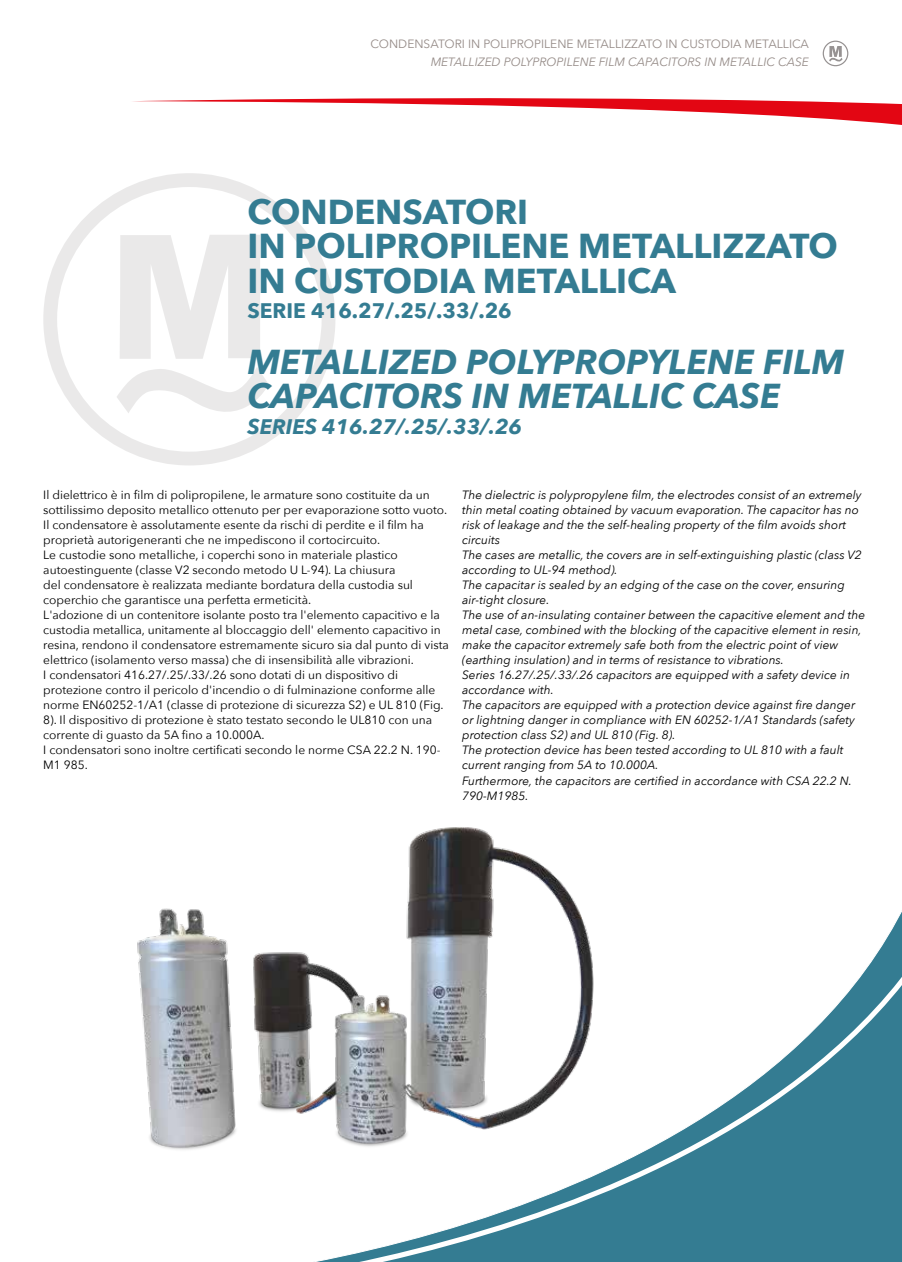
<style>
.page{position:relative;width:902px;height:1262px;background:#fff}
.page>*{position:absolute;margin:0;border:0;box-sizing:border-box;transform-origin:0 0}
.t1{font:700 34.5px/34.5px "Avenir Next";color:#347c92}
.t2{font:italic 700 34.5px/34.5px "Avenir Next";color:#347c92}
.t3{font:italic 700 21px "Avenir Next";color:#347c92}
.t4{font:700 21px "Avenir Next";color:#347c92}
.t5{font:12px/15px "Avenir Next";color:#000}
.t6{font:italic 12px/15px "Avenir Next";color:#000}
.t7{font:12px "Avenir Next";color:#958b87}
.t8{font:italic 12px "Avenir Next";color:#958b87}
</style>
<div class="page">
<svg style="left:133px;top:98px;width:769px;height:27px"></svg>
<svg style="left:823px;top:41px;width:25px;height:25px"></svg>
<svg style="left:43px;top:173px;width:292px;height:292px"></svg>
<svg style="left:120px;top:235px;width:140px;height:124px"></svg>
<svg style="left:116px;top:366px;width:153px;height:49px"></svg>
<svg style="left:319px;top:912px;width:583px;height:349px"></svg>
<img style="left:137px;top:827px;width:498px;height:399px">
<p class="t7" style="left:370px;top:34px;width:440px">CONDENSATORI IN POLIPROPILENE METALLIZZATO IN CUSTODIA METALLICA</p>
<p class="t8" style="left:431px;top:52px;width:380px">METALLIZED POLYPROPILENE FILM CAPACITORS IN METALLIC CASE</p>
<h1 class="t1" style="left:247px;top:194px;width:592px">CONDENSATORI<br>IN POLIPROPILENE METALLIZZATO<br>IN CUSTODIA METALLICA</h1>
<h2 class="t4" style="left:247px;top:292px;width:266px">SERIE 416.27/.25/.33/.26</h2>
<h1 class="t2" style="left:247px;top:344px;width:598px">METALLIZED POLYPROPYLENE FILM<br>CAPACITORS IN METALLIC CASE</h1>
<h2 class="t3" style="left:247px;top:408px;width:276px">SERIES 416.27/.25/.33/.26</h2>
<p class="t5" style="left:43px;top:487px;width:407px">Il dielettrico è in film di polipropilene, le armature sono costituite da un sottilissimo deposito metallico ottenuto per per evaporazione sotto vuoto.<br>Il condensatore è assolutamente esente da rischi di perdite e il film ha proprietà autorigeneranti che ne impediscono il cortocircuito.<br>Le custodie sono metalliche, i coperchi sono in materiale plastico autoestinguente (classe V2 secondo metodo U L-94). La chiusura<br>del condensatore è realizzata mediante bordatura della custodia sul coperchio che garantisce una perfetta ermeticità.<br>L'adozione di un contenitore isolante posto tra l'elemento capacitivo e la custodia metallica, unitamente al bloccaggio dell' elemento capacitivo in resina, rendono iI condensatore estremamente sicuro sia dal punto di vista elettrico (isolamento verso massa) che di insensibilità alle vibrazioni.<br>I condensatori 416.27/.25/.33/.26 sono dotati di un dispositivo di protezione contro il pericolo d'incendio o di fulminazione conforme alle norme EN60252-1/A1 (classe di protezione di sicurezza S2) e UL 810 (Fig.<br>8). Il dispositivo di protezione è stato testato secondo le UL810 con una corrente di guasto da 5A fino a 10.000A.<br>I condensatori sono inoltre certificati secondo le norme CSA 22.2 N. 190- M1 985.</p>
<p class="t6" style="left:462px;top:487px;width:404px">The dielectric is polypropylene film, the electrodes consist of an extremely thin metal coating obtained by vacuum evaporation. The capacitor has no risk of leakage and the the self-healing property of the film avoids short circuits<br>The cases are metallic, the covers are in self-extinguishing plastic (class V2 according to UL-94 method).<br>The capacitar is sealed by an edging of the case on the cover, ensuring air-tight closure.<br>The use of an-insulating container between the capacitive element and the metal case, combined with the blocking of the capacitive element in resin, make the capacitor extremely safe both from the electric point of view (earthing insulation) and in terms of resistance to vibrations.<br>Series 16.27/.25/.33/.26 capacitors are equipped with a safety device in accordance with.<br>The capacitors are equipped with a protection device against fire danger or lightning danger in compliance with EN 60252-1/A1 Standards (safety protection class S2) and UL 810 (Fig. 8).<br>The protection device has been tested according to UL 810 with a fault current ranging from 5A to 10.000A.<br>Furthermore, the capacitors are certified in accordance with CSA 22.2 N.<br>790-M1985.</p>
</div>
